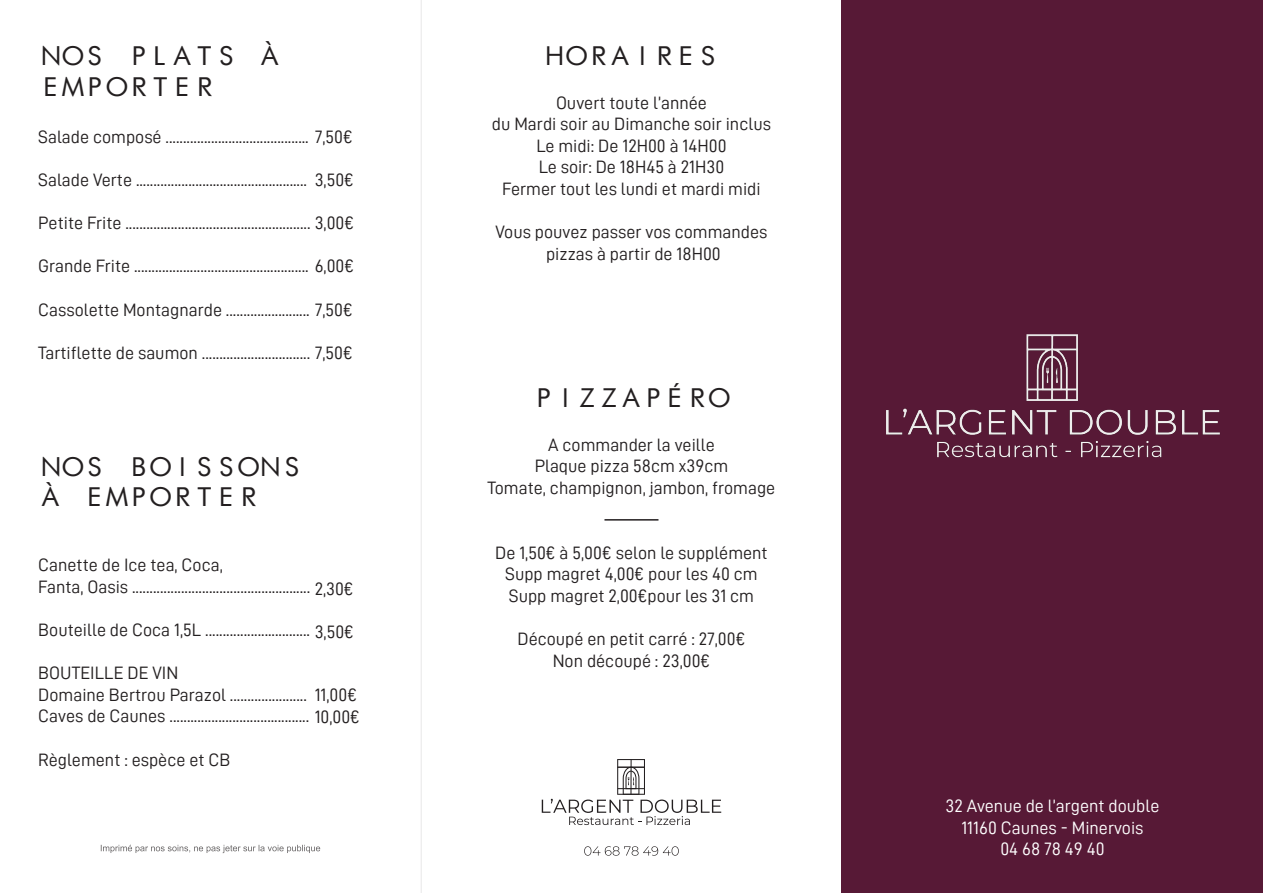
<style>
.page{position:relative;width:1263px;height:893px;background:#fff}
.page>*{position:absolute;margin:0;border:0;box-sizing:border-box;transform-origin:0 0}
.t1{font:25.5px "Futurist Fixed Width";letter-spacing:-.14em;color:#231f20}
.t2{font:25.5px "Futurist Fixed Width";letter-spacing:-.14em;color:#231f20}
.t3{font:18px "D DIN";color:#231f20}
.t4{font:18px "D DIN";color:#fff}
</style>
<div class="page">
<svg style="left:101px;top:845px;width:219px;height:8px"></svg>
<svg style="left:584px;top:846px;width:95px;height:10px"></svg>
<hr style="left:604px;top:519px;width:54px;height:2px;background:#231f20">
<svg style="left:542px;top:759px;width:179px;height:66px"></svg>
<hr style="left:421px;top:0;width:1px;height:893px;background:#231f20">
<div style="left:841px;top:0;width:422px;height:893px;background:#571936"></div>
<img style="left:886px;top:334px;width:334px;height:124px">
<p class="t1" style="left:38px;top:40px;width:246px">NOS PLATS À</p>
<p class="t1" style="left:38px;top:70px;width:181px">EMPORTER</p>
<p class="t3" style="left:38px;top:127px;width:316px">Salade composé ......................................... 7,50€</p>
<p class="t3" style="left:38px;top:170px;width:317px">Salade Verte ................................................. 3,50€</p>
<p class="t3" style="left:38px;top:213px;width:317px">Petite Frite ..................................................... 3,00€</p>
<p class="t3" style="left:38px;top:256px;width:317px">Grande Frite .................................................. 6,00€</p>
<p class="t3" style="left:38px;top:300px;width:316px">Cassolette Montagnarde ........................ 7,50€</p>
<p class="t3" style="left:38px;top:343px;width:316px">Tartiflette de saumon ............................... 7,50€</p>
<p class="t1" style="left:38px;top:450px;width:268px">NOS BOISSONS</p>
<p class="t1" style="left:38px;top:481px;width:224px">À EMPORTER</p>
<p class="t3" style="left:38px;top:555px;width:186px">Canette de Ice tea, Coca,</p>
<p class="t3" style="left:38px;top:577px;width:273px">Fanta, Oasis ...................................................</p>
<p class="t3" style="left:38px;top:620px;width:273px">Bouteille de Coca 1,5L ..............................</p>
<p class="t3" style="left:38px;top:663px;width:142px">BOUTEILLE DE VIN</p>
<p class="t3" style="left:38px;top:685px;width:320px">Domaine Bertrou Parazol ...................... 11,00€</p>
<p class="t3" style="left:38px;top:706px;width:323px">Caves de Caunes ........................................ 10,00€</p>
<p class="t3" style="left:38px;top:750px;width:194px">Règlement : espèce et CB</p>
<p class="t3" style="left:315px;top:579px;width:41px">2,30€</p>
<p class="t3" style="left:315px;top:622px;width:41px">3,50€</p>
<p class="t2" style="left:542px;top:40px;width:181px">HORAIRES</p>
<p class="t3" style="left:556px;top:93px;width:152px">Ouvert toute l’année</p>
<p class="t3" style="left:492px;top:114px;width:281px">du Mardi soir au Dimanche soir inclus</p>
<p class="t3" style="left:536px;top:136px;width:192px">Le midi: De 12H00 à 14H00</p>
<p class="t3" style="left:539px;top:157px;width:187px">Le soir: De 18H45 à 21H30</p>
<p class="t3" style="left:502px;top:179px;width:260px">Fermer tout les lundi et mardi midi</p>
<p class="t3" style="left:495px;top:222px;width:273px">Vous pouvez passer vos commandes</p>
<p class="t3" style="left:546px;top:244px;width:176px">pizzas à partir de 18H00</p>
<p class="t2" style="left:531px;top:382px;width:202px">PIZZAPÉRO</p>
<p class="t3" style="left:548px;top:435px;width:168px">A commander la veille</p>
<p class="t3" style="left:535px;top:456px;width:195px">Plaque pizza 58cm x39cm</p>
<p class="t3" style="left:488px;top:478px;width:289px">Tomate, champignon, jambon, fromage</p>
<p class="t3" style="left:495px;top:543px;width:274px">De 1,50€ à 5,00€ selon le supplément</p>
<p class="t3" style="left:505px;top:564px;width:254px">Supp magret 4,00€ pour les 40 cm</p>
<p class="t3" style="left:509px;top:586px;width:247px">Supp magret 2,00€pour les 31 cm</p>
<p class="t3" style="left:517px;top:629px;width:229px">Découpé en petit carré : 27,00€</p>
<p class="t3" style="left:553px;top:651px;width:159px">Non découpé : 23,00€</p>
<p class="t4" style="left:945px;top:796px;width:215px">32 Avenue de l’argent double</p>
<p class="t4" style="left:961px;top:818px;width:184px">11160 Caunes - Minervois</p>
<p class="t4" style="left:1000px;top:839px;width:106px">04 68 78 49 40</p>
</div>
